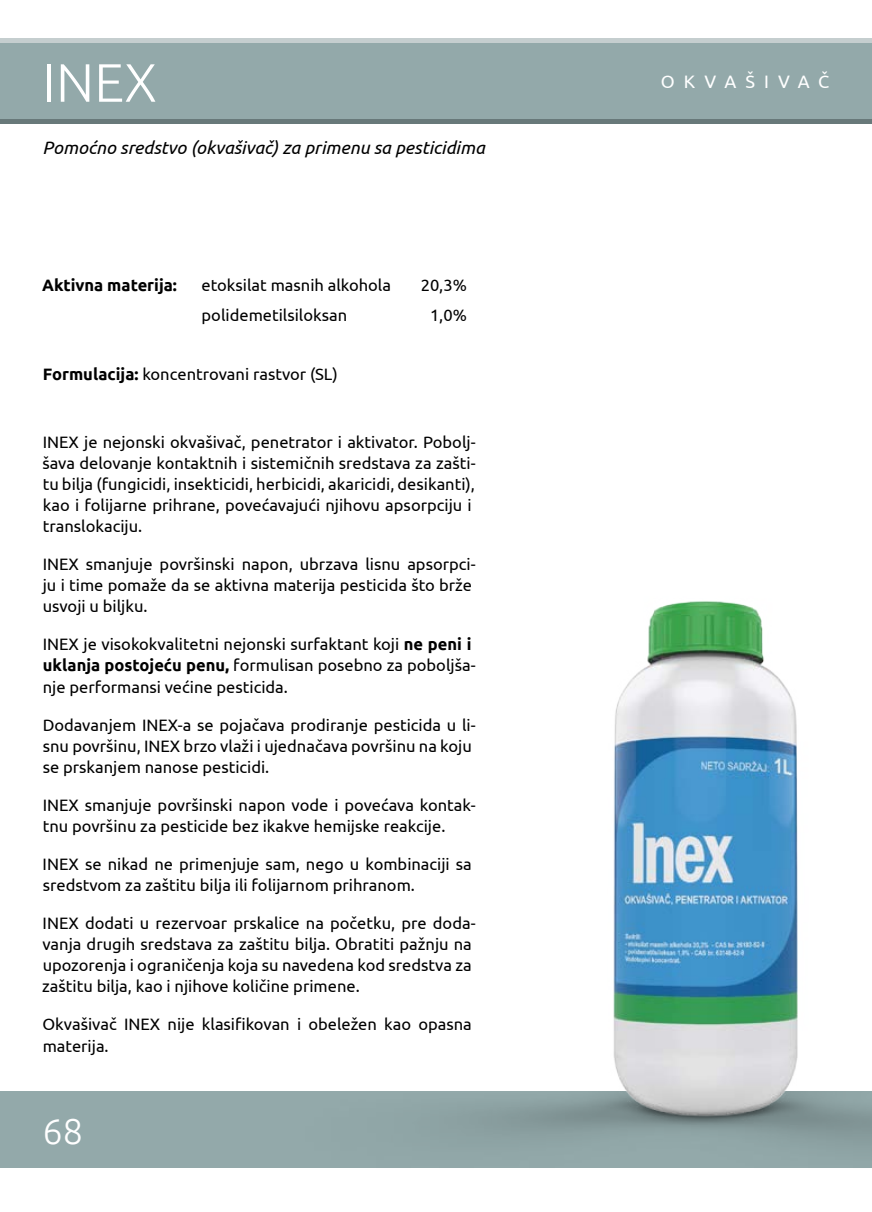
<style>
.page{position:relative;width:872px;height:1212px;background:#fff}
.page>*{position:absolute;margin:0;border:0;box-sizing:border-box;transform-origin:0 0}
.t1{font:300 54px "Ubuntu";color:#fff}
.t2{font:300 36px "Ubuntu";color:#fff}
.t3{font:italic 18px "Ubuntu";color:#000}
.t4{font:18px "Ubuntu";letter-spacing:.5em;color:#fff}
.t5{font:16.5px/21px "Ubuntu";color:#000}
.t6{font:700 16.5px "Ubuntu";color:#000}
.s1{font-weight:700}
</style>
<div class="page">
<div style="left:0;top:1091px;width:872px;height:77px;background:#93a9aa"></div>
<div style="left:0;top:43px;width:872px;height:76px;background:#93a9aa"></div>
<hr style="left:0;top:119px;width:872px;height:4px;background:#68797a">
<div style="left:0;top:38px;width:872px;height:5px;background:#c5cecf"></div>
<img style="left:575px;top:601px;width:256px;height:555px">
<h1 class="t1" style="left:43px;top:50px;width:116px">INEX</h1>
<p class="t3" style="left:43px;top:137px;width:444px">Pomoćno sredstvo (okvašivač) za primenu sa pesticidima</p>
<p class="t6" style="left:42px;top:275px;width:136px">Aktivna materija:</p>
<p class="t5" style="left:202px;top:274px;width:191px">etoksilat masnih alkohola</p>
<p class="t5" style="left:421px;top:274px;width:48px">20,3%</p>
<p class="t5" style="left:202px;top:304px;width:147px">polidemetilsiloksan</p>
<p class="t5" style="left:430px;top:304px;width:38px">1,0%</p>
<p class="t5" style="left:43px;top:363px;width:296px"><span class="s1">Formulacija:</span> koncentrovani rastvor (SL)</p>
<p class="t5" style="left:42px;top:431px;width:435px">INEX je nejonski okvašivač, penetrator i aktivator. Pobolj&shy;šava delovanje kontaktnih i sistemičnih sredstava za zašti&shy;tu bilja (fungicidi, insekticidi, herbicidi, akaricidi, desikanti), kao i folijarne prihrane, povećavajući njihovu apsorpciju i translokaciju.</p>
<p class="t5" style="left:43px;top:553px;width:434px">INEX smanjuje površinski napon, ubrzava lisnu apsorpci&shy;ju i time pomaže da se aktivna materija pesticida što brže usvoji u biljku.</p>
<p class="t5" style="left:43px;top:633px;width:434px">INEX je visokokvalitetni nejonski surfaktant koji <span class="s1">ne peni i uklanja postojeću penu,</span> formulisan posebno za poboljša&shy;nje performansi većine pesticida.</p>
<p class="t5" style="left:43px;top:714px;width:434px">Dodavanjem INEX-a se pojačava prodiranje pesticida u li&shy;snu površinu, INEX brzo vlaži i ujednačava površinu na koju se prskanjem nanose pesticidi.</p>
<p class="t5" style="left:43px;top:794px;width:434px">INEX smanjuje površinski napon vode i povećava kontak&shy;tnu površinu za pesticide bez ikakve hemijske reakcije.</p>
<p class="t5" style="left:43px;top:853px;width:431px">INEX se nikad ne primenjuje sam, nego u kombinaciji sa sredstvom za zaštitu bilja ili folijarnom prihranom.</p>
<p class="t5" style="left:42px;top:912px;width:435px">INEX dodati u rezervoar prskalice na početku, pre doda&shy;vanja drugih sredstava za zaštitu bilja. Obratiti pažnju na upozorenja i ograničenja koja su navedena kod sredstva za zaštitu bilja, kao i njihove količine primene.</p>
<p class="t5" style="left:42px;top:1013px;width:431px">Okvašivač INEX nije klasifikovan i obeležen kao opasna materija.</p>
<h2 class="t2" style="left:43px;top:1109px;width:42px">68</h2>
<p class="t4" style="left:661px;top:70px;width:170px">OKVAŠIVAČ</p>
</div>
